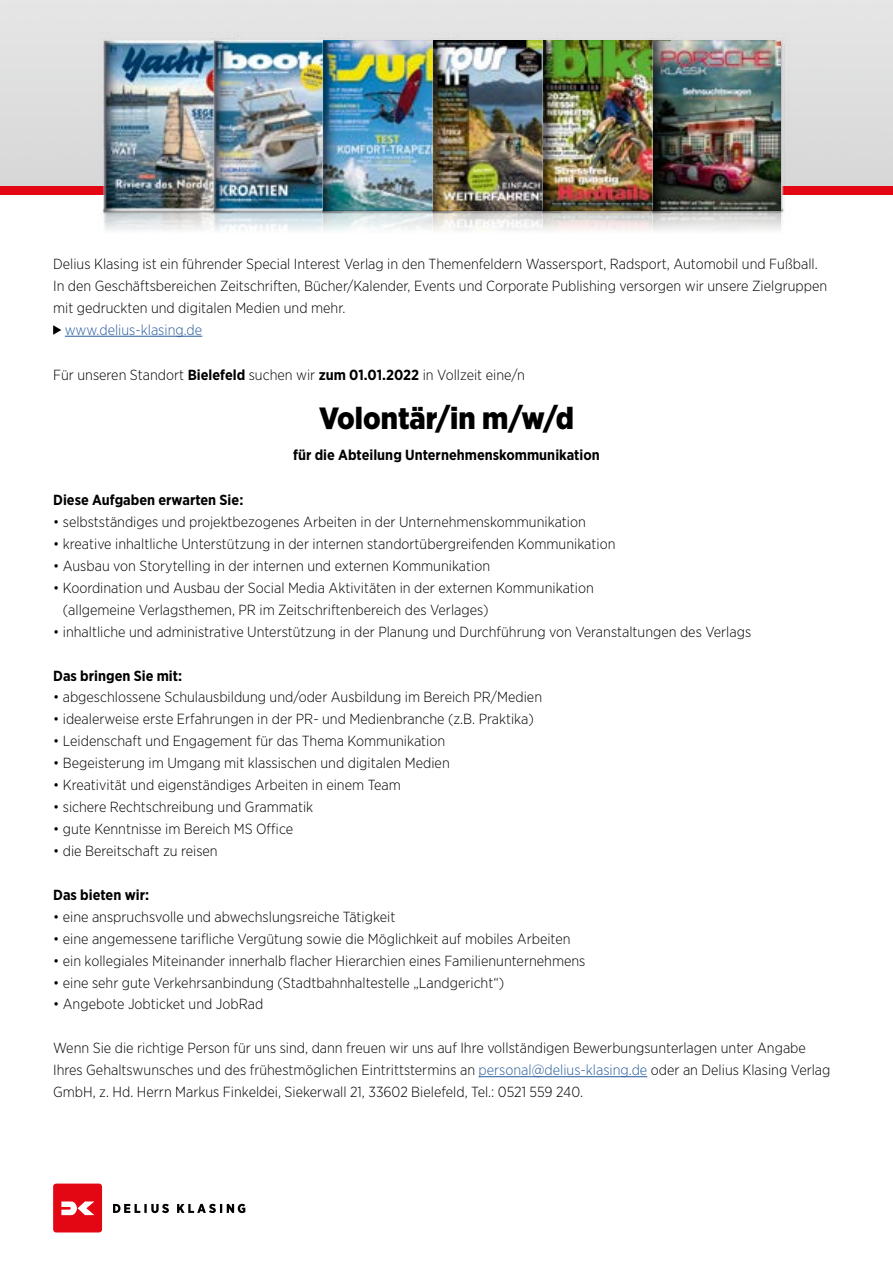
<style>
.page{position:relative;width:893px;height:1263px;background:#fff}
.page>*{position:absolute;margin:0;border:0;box-sizing:border-box;transform-origin:0 0}
.t1{font:900 30.75px "Gotham Narrow";color:#000}
.t2{font:300 14.55px/21.9px "Gotham Narrow";color:#000}
.t3{font:700 14.55px "Gotham Narrow";color:#000}
.t4{font:300 14.55px "Gotham Narrow";color:#275b9b}
.s1{font-weight:700}
.s2{color:#275b9b}
</style>
<div class="page">
<div style="left:53px;top:1183px;width:49px;height:49px;background:#e30613;border-radius:3px"></div>
<svg style="left:61px;top:1201px;width:33px;height:14px"></svg>
<svg style="left:113px;top:1204px;width:132px;height:9px"></svg>
<div style="left:0;top:186px;width:893px;height:9px;background:#e30613"></div>
<img style="left:214px;top:224px;width:103px;height:9px">
<img style="left:433px;top:224px;width:104px;height:9px">
<img style="left:653px;top:224px;width:127px;height:9px">
<img style="left:98px;top:32px;width:110px;height:192px">
<img style="left:208px;top:32px;width:109px;height:192px">
<img style="left:317px;top:32px;width:110px;height:192px">
<img style="left:427px;top:32px;width:110px;height:192px">
<img style="left:537px;top:32px;width:110px;height:192px">
<img style="left:647px;top:32px;width:144px;height:192px">
<hr style="left:65px;top:336px;width:137px;height:1px;background:#275b9b">
<hr style="left:479px;top:1076px;width:168px;height:1px;background:#275b9b">
<svg style="left:53px;top:325px;width:8px;height:10px"></svg>
<p class="t2" style="left:53px;top:253px;width:775px">Delius Klasing ist ein führender Special Interest Verlag in den Themenfeldern Wassersport, Radsport, Automobil und Fußball.<br>In den Geschäftsbereichen Zeitschriften, Bücher/Kalender, Events und Corporate Publishing versorgen wir unsere Zielgruppen mit gedruckten und digitalen Medien und mehr.</p>
<p class="t4" style="left:65px;top:321px;width:139px">www.delius-klasing.de</p>
<p class="t2" style="left:53px;top:363px;width:473px">Für unseren Standort <span class="s1">Bielefeld</span> suchen wir <span class="s1">zum 01.01.2022</span> in Vollzeit eine/n</p>
<h1 class="t1" style="left:319px;top:398px;width:256px">Volontär/in m/w/d</h1>
<p class="t3" style="left:293px;top:446px;width:308px">für die Abteilung Unternehmenskommunikation</p>
<p class="t3" style="left:53px;top:491px;width:192px">Diese Aufgaben erwarten Sie:</p>
<p class="t2" style="left:53px;top:511px;width:534px">• selbstständiges und projektbezogenes Arbeiten in der Unternehmenskommunikation</p>
<p class="t2" style="left:53px;top:532px;width:564px">• kreative inhaltliche Unterstützung in der internen standortübergreifenden Kommunikation</p>
<p class="t2" style="left:53px;top:554px;width:438px">• Ausbau von Storytelling in der internen und externen Kommunikation</p>
<p class="t2" style="left:63px;top:576px;width:533px;text-indent:-10px">• Koordination und Ausbau der Social Media Aktivitäten in der externen Kommunikation (allgemeine Verlagsthemen, PR im Zeitschriftenbereich des Verlages)</p>
<p class="t2" style="left:53px;top:620px;width:700px">• inhaltliche und administrative Unterstützung in der Planung und Durchführung von Veranstaltungen des Verlags</p>
<p class="t3" style="left:53px;top:666px;width:131px">Das bringen Sie mit:</p>
<p class="t2" style="left:53px;top:686px;width:490px">• abgeschlossene Schulausbildung und/oder Ausbildung im Bereich PR/Medien</p>
<p class="t2" style="left:53px;top:708px;width:482px">• idealerweise erste Erfahrungen in der PR- und Medienbranche (z.B. Praktika)</p>
<p class="t2" style="left:53px;top:730px;width:394px">• Leidenschaft und Engagement für das Thema Kommunikation</p>
<p class="t2" style="left:53px;top:752px;width:398px">• Begeisterung im Umgang mit klassischen und digitalen Medien</p>
<p class="t2" style="left:53px;top:774px;width:349px">• Kreativität und eigenständiges Arbeiten in einem Team</p>
<p class="t2" style="left:53px;top:796px;width:262px">• sichere Rechtschreibung und Grammatik</p>
<p class="t2" style="left:53px;top:818px;width:241px">• gute Kenntnisse im Bereich MS Office</p>
<p class="t2" style="left:53px;top:839px;width:166px">• die Bereitschaft zu reisen</p>
<p class="t3" style="left:53px;top:885px;width:97px">Das bieten wir:</p>
<p class="t2" style="left:53px;top:905px;width:344px">• eine anspruchsvolle und abwechslungsreiche Tätigkeit</p>
<p class="t2" style="left:53px;top:927px;width:519px">• eine angemessene tarifliche Vergütung sowie die Möglichkeit auf mobiles Arbeiten</p>
<p class="t2" style="left:53px;top:949px;width:534px">• ein kollegiales Miteinander innerhalb flacher Hierarchien eines Familienunternehmens</p>
<p class="t2" style="left:53px;top:971px;width:453px">• eine sehr gute Verkehrsanbindung (Stadtbahnhaltestelle „Landgericht“)</p>
<p class="t2" style="left:53px;top:993px;width:212px">• Angebote Jobticket und JobRad</p>
<p class="t2" style="left:53px;top:1037px;width:779px">Wenn Sie die richtige Person für uns sind, dann freuen wir uns auf Ihre vollständigen Bewerbungsunterlagen unter Angabe<br>Ihres Gehaltswunsches und des frühestmöglichen Eintrittstermins an <span class="s2">personal@delius-klasing.de</span> oder an Delius Klasing Verlag<br>GmbH, z. Hd. Herrn Markus Finkeldei, Siekerwall 21, 33602 Bielefeld, Tel.: 0521 559 240.</p>
</div>
